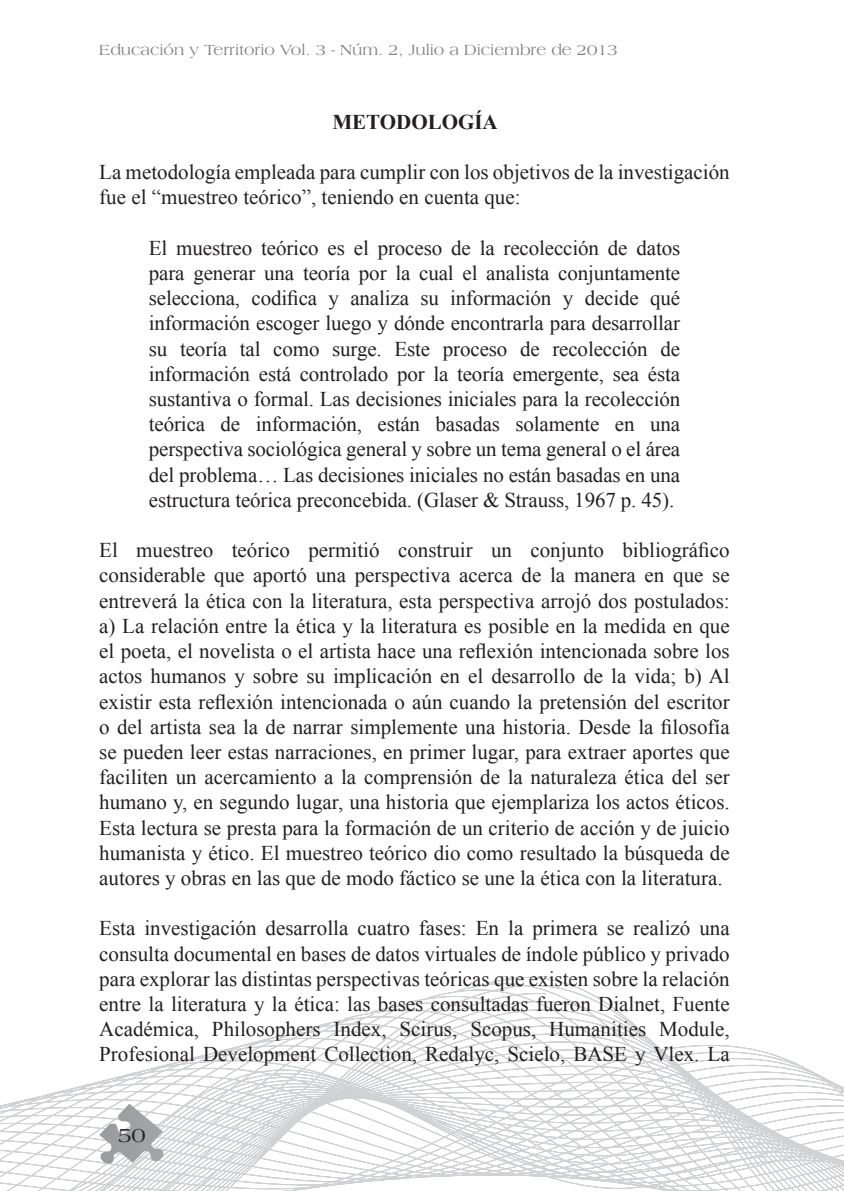
<style>
.page{position:relative;width:844px;height:1191px;background:#fff}
.page>*{position:absolute;margin:0;border:0;box-sizing:border-box;transform-origin:0 0}
.t1{font:21px/25.2px "Times New Roman";color:#231f20;text-align:justify}
.t2{font:700 21px "Times New Roman";color:#231f20}
.t3{font:21px "Americana";color:#231f20}
.t4{font:15.75px "Americana";color:#808285}
</style>
<div class="page">
<svg style="left:0;top:977px;width:843px;height:214px"></svg>
<svg style="left:99px;top:1103px;width:65px;height:61px"></svg>
<p class="t4" style="left:99px;top:41px;width:520px">Educación y Territorio Vol. 3 - Núm. 2, Julio a Diciembre de 2013</p>
<p class="t2" style="left:332px;top:107px;width:167px">METODOLOGÍA</p>
<p class="t1" style="left:99px;top:159px;width:632px">La metodología empleada para cumplir con los objetivos de la investigación fue el “muestreo teórico”, teniendo en cuenta que:</p>
<p class="t1" style="left:149px;top:235px;width:532px">El muestreo teórico es el proceso de la recolección de datos para generar una teoría por la cual el analista conjuntamente selecciona, codifica y analiza su información y decide qué información escoger luego y dónde encontrarla para desarrollar su teoría tal como surge. Este proceso de recolección de información está controlado por la teoría emergente, sea ésta sustantiva o formal. Las decisiones iniciales para la recolección teórica de información, están basadas solamente en una perspectiva sociológica general y sobre un tema general o el área del problema… Las decisiones iniciales no están basadas en una estructura teórica preconcebida. (Glaser &amp; Strauss, 1967 p. 45).</p>
<p class="t1" style="left:99px;top:537px;width:632px">El muestreo teórico permitió construir un conjunto bibliográfico considerable que aportó una perspectiva acerca de la manera en que se entreverá la ética con la literatura, esta perspectiva arrojó dos postulados: a) La relación entre la ética y la literatura es posible en la medida en que el poeta, el novelista o el artista hace una reflexión intencionada sobre los actos humanos y sobre su implicación en el desarrollo de la vida; b) Al existir esta reflexión intencionada o aún cuando la pretensión del escritor o del artista sea la de narrar simplemente una historia. Desde la filosofía se pueden leer estas narraciones, en primer lugar, para extraer aportes que faciliten un acercamiento a la comprensión de la naturaleza ética del ser humano y, en segundo lugar, una historia que ejemplariza los actos éticos.<br>Esta lectura se presta para la formación de un criterio de acción y de juicio humanista y ético. El muestreo teórico dio como resultado la búsqueda de autores y obras en las que de modo fáctico se une la ética con la literatura.</p>
<p class="t1" style="left:99px;top:915px;width:632px">Esta investigación desarrolla cuatro fases: En la primera se realizó una consulta documental en bases de datos virtuales de índole público y privado para explorar las distintas perspectivas teóricas que existen sobre la relación entre la literatura y la ética: las bases consultadas fueron Dialnet, Fuente Académica, Philosophers Index, Scirus, Scopus, Humanities Module, Profesional Development Collection, Redalyc, Scielo, BASE y Vlex. La</p>
<p class="t3" style="left:118px;top:1123px;width:29px">50</p>
</div>
